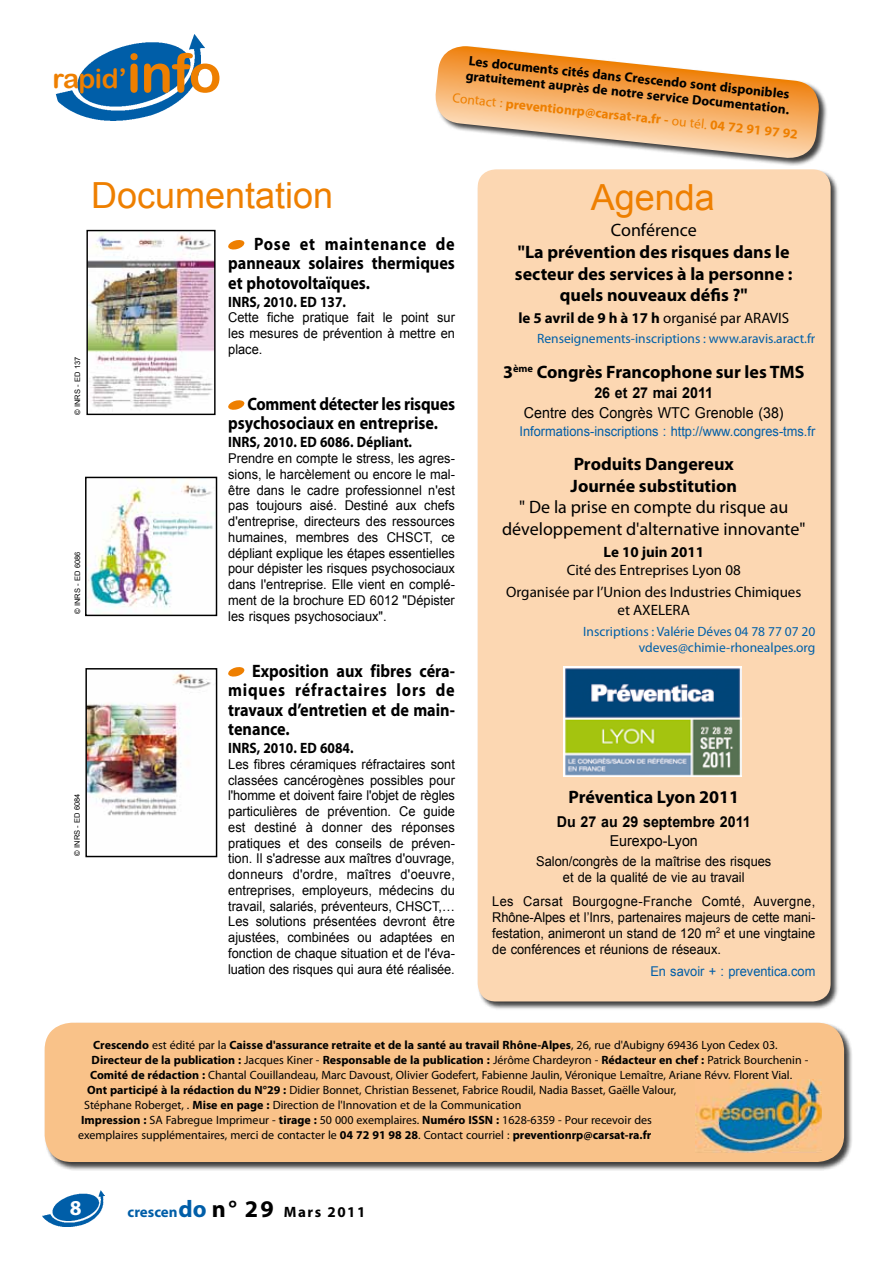
<style>
.page{position:relative;width:893px;height:1263px;background:#fff}
.page>*{position:absolute;margin:0;border:0;box-sizing:border-box;transform-origin:0 0}
.t1{font:36px "Arial";color:#ee7f00}
.t2{font:27px "Arial Rounded MT Bold";letter-spacing:-.02em;color:#ee7f00}
.t3{font:700 21.3px "Myriad Pro";color:#fff}
.t4{font:700 18px/19.5px "Myriad Pro";color:#000;text-align:justify;scale:.9 1}
.t5{font:700 18px/21.6px "Myriad Pro";color:#000;text-align:center}
.t6{font:18px/21.6px "Myriad Pro";color:#000;text-align:center}
.t7{font:15px/22.2px "Myriad Pro";color:#000;text-align:center}
.t8{font:700 15px "Myriad Pro";color:#000;scale:.9 1}
.t9{font:15px "Arial";color:#000;scale:.95 1}
.t10{font:700 15px "Arial";color:#000;scale:.95 1}
.t11{font:700 15px "Myriad Pro";letter-spacing:.05em;color:#000}
.t12{font:700 15px "Myriad Pro";color:#000}
.t13{font:13.5px/15.8px "Arial";color:#000;text-align:justify;scale:.95 1}
.t14{font:13.5px/16.2px "Myriad Pro";color:#0060a9;text-align:right}
.t15{font:700 13.5px/15px "Myriad Pro";color:#000}
.t16{font:13.5px "Arial";color:#005ea8;scale:.95 1}
.t17{font:700 13.5px "Myriad Pro";color:#ee7f00}
.t18{font:12px "Myriad Pro";color:#000}
.t19{font:700 12px "Myriad Pro";color:#000}
.t20{font:7.5px "Arial";color:#000}
.s1{font-size:54px}
.s2{font-weight:400}
.s3{font-weight:700}
.s4{color:#005ea8}
.s5{font-size:24px;color:#005ea8}
.s6{font-size:24px}
</style>
<div class="page">
<div style="left:477px;top:169px;width:363px;height:841px;background:#000;opacity:.75"></div>
<div style="left:478px;top:169px;width:353px;height:832px;background:#fcd7b2;border-radius:18px"></div>
<svg style="left:228px;top:240px;width:17px;height:10px"></svg>
<svg style="left:228px;top:400px;width:17px;height:10px"></svg>
<svg style="left:228px;top:667px;width:17px;height:10px"></svg>
<img style="left:106px;top:34px;width:98px;height:87px">
<div style="left:435px;top:46px;width:393px;height:121px;background:#000;opacity:.75"></div>
<svg style="left:435px;top:46px;width:386px;height:115px"></svg>
<svg style="left:42px;top:53px;width:64px;height:1174px"></svg>
<img style="left:87px;top:479px;width:128px;height:135px">
<div style="left:85px;top:477px;width:132px;height:139px;border:1px solid #000"></div>
<img style="left:563px;top:666px;width:179px;height:111px">
<img style="left:88px;top:232px;width:126px;height:181px">
<div style="left:86px;top:230px;width:130px;height:185px;border:1px solid #000"></div>
<img style="left:87px;top:670px;width:124px;height:182px">
<div style="left:85px;top:668px;width:132px;height:189px;border:1px solid #000"></div>
<div style="left:44px;top:1022px;width:809px;height:149px;background:#000;opacity:.75"></div>
<div style="left:45px;top:1023px;width:799px;height:139px;background:#f9c289;border-radius:27px"></div>
<img style="left:695px;top:1079px;width:127px;height:73px">
<h2 class="t2" style="left:52px;top:62px;width:170px">rapid’<span class="s1">info</span></h2>
<p class="t15" style="left:468px;top:53px;width:327px;rotate:6deg">Les documents cités dans Crescendo sont disponibles gratuitement auprès de notre service Documentation.</p>
<p class="t17" style="left:453px;top:90px;width:349px;rotate:6deg"><span class="s2">Contact :</span> preventionrp@carsat-ra.fr - <span class="s2">ou tél.</span> 04 72 91 97 92</p>
<p class="t20" style="left:73px;top:415px;width:60px;rotate:-90deg">© INRS - ED 137</p>
<p class="t20" style="left:73px;top:614px;width:64px;rotate:-90deg">© INRS - ED 6086</p>
<h1 class="t1" style="left:91px;top:172px;width:244px">Documentation</h1>
<h3 class="t4" style="left:228px;top:234px;width:253px;text-indent:26px">Pose et maintenance de panneaux solaires thermiques et photovoltaïques.</h3>
<p class="t8" style="left:228px;top:293px;width:132px">INRS, 2010. ED 137.</p>
<p class="t13" style="left:228px;top:310px;width:240px">Cette fiche pratique fait le point sur les mesures de prévention à mettre en place.</p>
<h3 class="t4" style="left:228px;top:394px;width:254px;text-indent:19px">Comment détecter les risques psychosociaux en entreprise.</h3>
<p class="t8" style="left:228px;top:434px;width:206px">INRS, 2010. ED 6086. Dépliant.</p>
<p class="t13" style="left:228px;top:451px;width:240px">Prendre en compte le stress, les agres&shy;sions, le harcèlement ou encore le mal&shy;être dans le cadre professionnel n'est pas toujours aisé. Destiné aux chefs d'entreprise, directeurs des ressources humaines, membres des CHSCT, ce dépliant explique les étapes essentielles pour dépister les risques psychosociaux dans l'entreprise. Elle vient en complé&shy;ment de la brochure ED 6012 "Dépister les risques psychosociaux".</p>
<p class="t20" style="left:72px;top:855px;width:64px;rotate:-90deg">© INRS - ED 6084</p>
<h3 class="t4" style="left:228px;top:661px;width:253px;text-indent:24px">Exposition aux fibres céra&shy;miques réfractaires lors de travaux d’entretien et de main&shy;tenance.</h3>
<p class="t8" style="left:228px;top:740px;width:141px">INRS, 2010. ED 6084.</p>
<p class="t13" style="left:228px;top:756px;width:240px">Les fibres céramiques réfractaires sont classées cancérogènes possibles pour l'homme et doivent faire l'objet de règles particulières de prévention. Ce guide est destiné à donner des réponses pratiques et des conseils de préven&shy;tion. Il s'adresse aux maîtres d'ouvrage, donneurs d'ordre, maîtres d'oeuvre, entreprises, employeurs, médecins du travail, salariés, préventeurs, CHSCT,… Les solutions présentées devront être ajustées, combinées ou adaptées en fonction de chaque situation et de l'éva&shy;luation des risques qui aura été réalisée.</p>
<h1 class="t1" style="left:591px;top:174px;width:126px">Agenda</h1>
<h3 class="t6" style="left:611px;top:220px;width:87px">Conférence</h3>
<h3 class="t5" style="left:515px;top:241px;width:279px">"La prévention des risques dans le secteur des services à la personne : quels nouveaux défis ?"</h3>
<p class="t7" style="left:518px;top:307px;width:271px"><span class="s3">le 5 avril de 9 h à 17 h</span> organisé par ARAVIS</p>
<p class="t14" style="left:537px;top:331px;width:280px">Renseignements-inscriptions : www.aravis.aract.fr</p>
<h3 class="t5" style="left:503px;top:361px;width:303px">3<sup>ème</sup> Congrès Francophone sur les TMS</h3>
<p class="t10" style="left:594px;top:382px;width:127px">26 et 27 mai 2011</p>
<p class="t9" style="left:524px;top:402px;width:275px">Centre des Congrès WTC Grenoble (38)</p>
<p class="t16" style="left:520px;top:422px;width:313px">Informations-inscriptions : http://www.congres-tms.fr</p>
<h3 class="t5" style="left:571px;top:453px;width:168px;text-align:left">Produits Dangereux<br>Journée substitution</h3>
<h3 class="t6" style="left:502px;top:497px;width:305px">" De la prise en compte du risque au développement d'alternative innovante"</h3>
<p class="t12" style="left:603px;top:544px;width:102px">Le 10 juin 2011</p>
<p class="t7" style="left:506px;top:559px;width:297px">Cité des Entreprises Lyon 08<br>Organisée par l’Union des Industries Chimiques</p>
<p class="t7" style="left:618px;top:599px;width:64px">et AXELERA</p>
<p class="t14" style="left:583px;top:623px;width:234px">Inscriptions : Valérie Déves 04 78 77 07 20 vdeves@chimie-rhonealpes.org</p>
<h3 class="t5" style="left:568px;top:786px;width:172px">Préventica Lyon 2011</h3>
<p class="t10" style="left:557px;top:812px;width:206px">Du 27 au 29 septembre 2011</p>
<p class="t9" style="left:610px;top:831px;width:94px">Eurexpo-Lyon</p>
<p class="t13" style="left:536px;top:854px;width:249px;text-align:center">Salon/congrès de la maîtrise des risques et de la qualité de vie au travail</p>
<p class="t13" style="left:492px;top:894px;width:342px">Les Carsat Bourgogne-Franche Comté, Auvergne, Rhône-Alpes et l’Inrs, partenaires majeurs de cette mani&shy;festation, animeront un stand de 120 m<sup>2</sup> et une vingtaine de conférences et réunions de réseaux.</p>
<p class="t16" style="left:650px;top:962px;width:175px">En savoir + : preventica.com</p>
<p class="t19" style="left:93px;top:1038px;width:686px">Crescendo <span class="s2">est édité par la</span> Caisse d'assurance retraite et de la santé au travail Rhône-Alpes<span class="s2">, 26, rue d'Aubigny 69436 Lyon Cedex 03.</span></p>
<p class="t19" style="left:92px;top:1053px;width:718px">Directeur de la publication : <span class="s2">Jacques Kiner -</span> Responsable de la publication : <span class="s2">Jérôme Chardeyron -</span> Rédacteur en chef : <span class="s2">Patrick Bourchenin -</span></p>
<p class="t18" style="left:90px;top:1068px;width:703px"><span class="s3">Comité de rédaction :</span> Chantal Couillandeau, Marc Davoust, Olivier Godefert, Fabienne Jaulin, Véronique Lemaître, Ariane Révy, Florent Vial.</p>
<p class="t18" style="left:87px;top:1083px;width:591px"><span class="s3">Ont participé à la rédaction du N°29 :</span> Didier Bonnet, Christian Bessenet, Fabrice Roudil, Nadia Basset, Gaëlle Valour,</p>
<p class="t18" style="left:84px;top:1098px;width:439px">Stéphane Roberget, . <span class="s3">Mise en page :</span> Direction de l'Innovation et de la Communication</p>
<p class="t18" style="left:81px;top:1113px;width:572px"><span class="s3">Impression :</span> SA Fabregue Imprimeur - <span class="s3">tirage :</span> 50 000 exemplaires. <span class="s3">Numéro ISSN :</span> 1628-6359 - Pour recevoir des</p>
<p class="t18" style="left:78px;top:1128px;width:575px">exemplaires supplémentaires, merci de contacter le <span class="s3">04 72 91 98 28</span>. Contact courriel : <span class="s3">preventionrp@carsat-ra.fr</span></p>
<h3 class="t3" style="left:70px;top:1196px;width:13px">8</h3>
<p class="t11" style="left:128px;top:1204px;width:239px"><span class="s4">crescen</span><span class="s5">do</span> <span class="s6">n° 29</span> Mars 2011</p>
</div>
